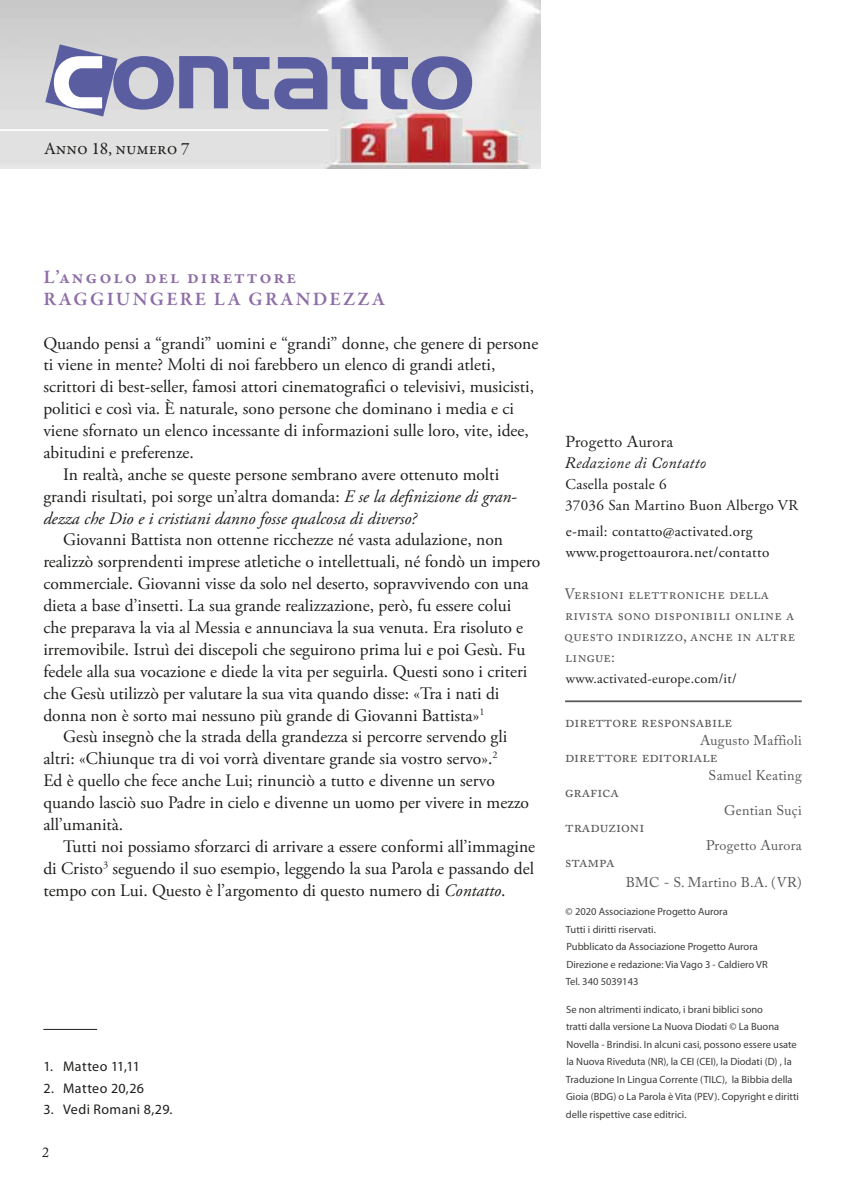
<style>
.page{position:relative;width:844px;height:1191px;background:#fff}
.page>*{position:absolute;margin:0;border:0;box-sizing:border-box;transform-origin:0 0}
.t1{font:600 19.25px/21.9px "Garamond Premr Pro";letter-spacing:.105em;color:#8e6ea6}
.t2{font:17.5px "Adobe Garamond Pro";color:#1d1d1b}
.t3{font:italic 17.5px "Adobe Garamond Pro";color:#1d1d1b}
.t4{font:17.5px "Garamond Premr Pro";color:#1d1d1b}
.t5{font:15.75px "Adobe Caslon Pro";color:#575756}
.t6{font:italic 15.75px "Adobe Caslon Pro";letter-spacing:.02em;color:#1d1d1b}
.t7{font:15.75px "Adobe Caslon Pro";color:#1d1d1b}
.t8{font:15.05px/21px "Adobe Garamond Pro";letter-spacing:.02em;color:#1d1d1b}
.t9{font:15.05px/21px "Adobe Caslon Pro";letter-spacing:.02em;color:#575756}
.t10{font:14px "Adobe Caslon Pro";letter-spacing:.02em;color:#575756}
.t11{font:14px "Myriad Pro";letter-spacing:.025em;color:#1d1d1b}
.t12{font:14px "Adobe Garamond Pro";letter-spacing:.02em;color:#1d1d1b}
.t13{font:14px "Adobe Caslon Pro";color:#1d1d1b}
.t14{font:10.5px/17.5px "Myriad Pro";color:#3c3c3b}
.s1{font-style:italic}
</style>
<div class="page">
<img style="left:0;top:0;width:540px;height:168px">
<svg style="left:45px;top:44px;width:427px;height:72px;background:#a6a8c3"></svg>
<hr style="left:0;top:129px;width:328px;height:2px;background:#fff">
<hr style="left:565px;top:700px;width:236px;height:2px;background:#575756">
<hr style="left:43px;top:1029px;width:54px;height:1px;background:#1d1d1b">
<p class="t4" style="left:44px;top:138px;width:147px">Anno 18, numero 7</p>
<p class="t1" style="left:43px;top:266px;width:341px">L’ANGOLO DEL DIRETTORE<br>RAGGIUNGERE LA GRANDEZZA</p>
<p class="t2" style="left:43px;top:332px;width:496px">Quando pensi a “grandi” uomini e “grandi” donne, che genere di persone</p>
<p class="t2" style="left:43px;top:354px;width:453px">ti viene in mente? Molti di noi farebbero un elenco di grandi atleti,</p>
<p class="t2" style="left:43px;top:376px;width:492px">scrittori di best-seller, famosi attori cinematografici o televisivi, musicisti,</p>
<p class="t2" style="left:43px;top:398px;width:472px">politici e così via. È naturale, sono persone che dominano i media e ci</p>
<p class="t2" style="left:43px;top:420px;width:487px">viene sfornato un elenco incessante di informazioni sulle loro, vite, idee,</p>
<p class="t2" style="left:43px;top:442px;width:152px">abitudini e preferenze.</p>
<p class="t2" style="left:63px;top:464px;width:437px">In realtà, anche se queste persone sembrano avere ottenuto molti</p>
<p class="t2" style="left:43px;top:485px;width:475px">grandi risultati, poi sorge un’altra domanda: <span class="s1">E se la definizione di gran-</span></p>
<p class="t3" style="left:43px;top:507px;width:375px">dezza che Dio e i cristiani danno fosse qualcosa di diverso?</p>
<p class="t2" style="left:63px;top:529px;width:441px">Giovanni Battista non ottenne ricchezze né vasta adulazione, non</p>
<p class="t2" style="left:43px;top:551px;width:498px">realizzò sorprendenti imprese atletiche o intellettuali, né fondò un impero</p>
<p class="t2" style="left:43px;top:573px;width:486px">commerciale. Giovanni visse da solo nel deserto, sopravvivendo con una</p>
<p class="t2" style="left:43px;top:595px;width:469px">dieta a base d’insetti. La sua grande realizzazione, però, fu essere colui</p>
<p class="t2" style="left:43px;top:617px;width:481px">che preparava la via al Messia e annunciava la sua venuta. Era risoluto e</p>
<p class="t2" style="left:43px;top:639px;width:483px">irremovibile. Istruì dei discepoli che seguirono prima lui e poi Gesù. Fu</p>
<p class="t2" style="left:43px;top:660px;width:485px">fedele alla sua vocazione e diede la vita per seguirla. Questi sono i criteri</p>
<p class="t2" style="left:43px;top:682px;width:457px">che Gesù utilizzò per valutare la sua vita quando disse: «Tra i nati di</p>
<p class="t2" style="left:43px;top:704px;width:442px">donna non è sorto mai nessuno più grande di Giovanni Battista»<sup>1</sup></p>
<p class="t2" style="left:63px;top:726px;width:445px">Gesù insegnò che la strada della grandezza si percorre servendo gli</p>
<p class="t2" style="left:43px;top:748px;width:455px">altri: «Chiunque tra di voi vorrà diventare grande sia vostro servo».<sup>2</sup></p>
<p class="t2" style="left:43px;top:770px;width:453px">Ed è quello che fece anche Lui; rinunciò a tutto e divenne un servo</p>
<p class="t2" style="left:43px;top:792px;width:487px">quando lasciò suo Padre in cielo e divenne un uomo per vivere in mezzo</p>
<p class="t2" style="left:43px;top:814px;width:81px">all’umanità.</p>
<p class="t2" style="left:63px;top:835px;width:473px">Tutti noi possiamo sforzarci di arrivare a essere conformi all’immagine</p>
<p class="t2" style="left:43px;top:857px;width:492px">di Cristo<sup>3</sup> seguendo il suo esempio, leggendo la sua Parola e passando del</p>
<p class="t2" style="left:43px;top:879px;width:463px">tempo con Lui. Questo è l’argomento di questo numero di <span class="s1">Contatto</span>.</p>
<p class="t11" style="left:43px;top:1057px;width:98px">1. Matteo 11,11</p>
<p class="t11" style="left:43px;top:1079px;width:102px">2. Matteo 20,26</p>
<p class="t11" style="left:43px;top:1101px;width:131px">3. Vedi Romani 8,29.</p>
<p class="t13" style="left:42px;top:1144px;width:8px">2</p>
<p class="t7" style="left:565px;top:432px;width:109px">Progetto Aurora</p>
<p class="t6" style="left:564px;top:453px;width:143px">Redazione di Contatto</p>
<p class="t8" style="left:565px;top:474px;width:234px">Casella postale 6<br>37036 San Martino Buon Albergo VR</p>
<p class="t8" style="left:565px;top:521px;width:205px">e-mail: contatto@activated.org www.progettoaurora.net/contatto</p>
<p class="t9" style="left:564px;top:583px;width:232px">Versioni elettroniche della rivista sono disponibili online a questo indirizzo, anche in altre lingue:</p>
<p class="t12" style="left:565px;top:670px;width:172px">www.activated-europe.com/it/</p>
<p class="t5" style="left:565px;top:712px;width:168px">direttore responsabile</p>
<p class="t10" style="left:700px;top:731px;width:103px">Augusto Maffioli</p>
<p class="t5" style="left:565px;top:747px;width:154px">direttore editoriale</p>
<p class="t10" style="left:708px;top:766px;width:95px">Samuel Keating</p>
<p class="t5" style="left:565px;top:782px;width:55px">grafica</p>
<p class="t10" style="left:723px;top:801px;width:79px">Gentian Suçi</p>
<p class="t5" style="left:565px;top:817px;width:81px">traduzioni</p>
<p class="t10" style="left:706px;top:836px;width:97px">Progetto Aurora</p>
<p class="t5" style="left:565px;top:852px;width:51px">stampa</p>
<p class="t10" style="left:625px;top:873px;width:177px">BMC - S. Martino B.A. (VR)</p>
<p class="t14" style="left:565px;top:903px;width:203px">© 2020 Associazione Progetto Aurora<br>Tutti i diritti riservati.<br>Pubblicato da Associazione Progetto Aurora Direzione e redazione: Via Vago 3 - Caldiero VR Tel. 340 5039143</p>
<p class="t14" style="left:565px;top:1000px;width:234px">Se non altrimenti indicato, i brani biblici sono<br>tratti dalla versione La Nuova Diodati © La Buona Novella - Brindisi. In alcuni casi, possono essere usate la Nuova Riveduta (NR), la CEI (CEI), la Diodati (D) , la Traduzione In Lingua Corrente (TILC), la Bibbia della Gioia (BDG) o La Parola è Vita (PEV). Copyright e diritti delle rispettive case editrici.</p>
</div>
